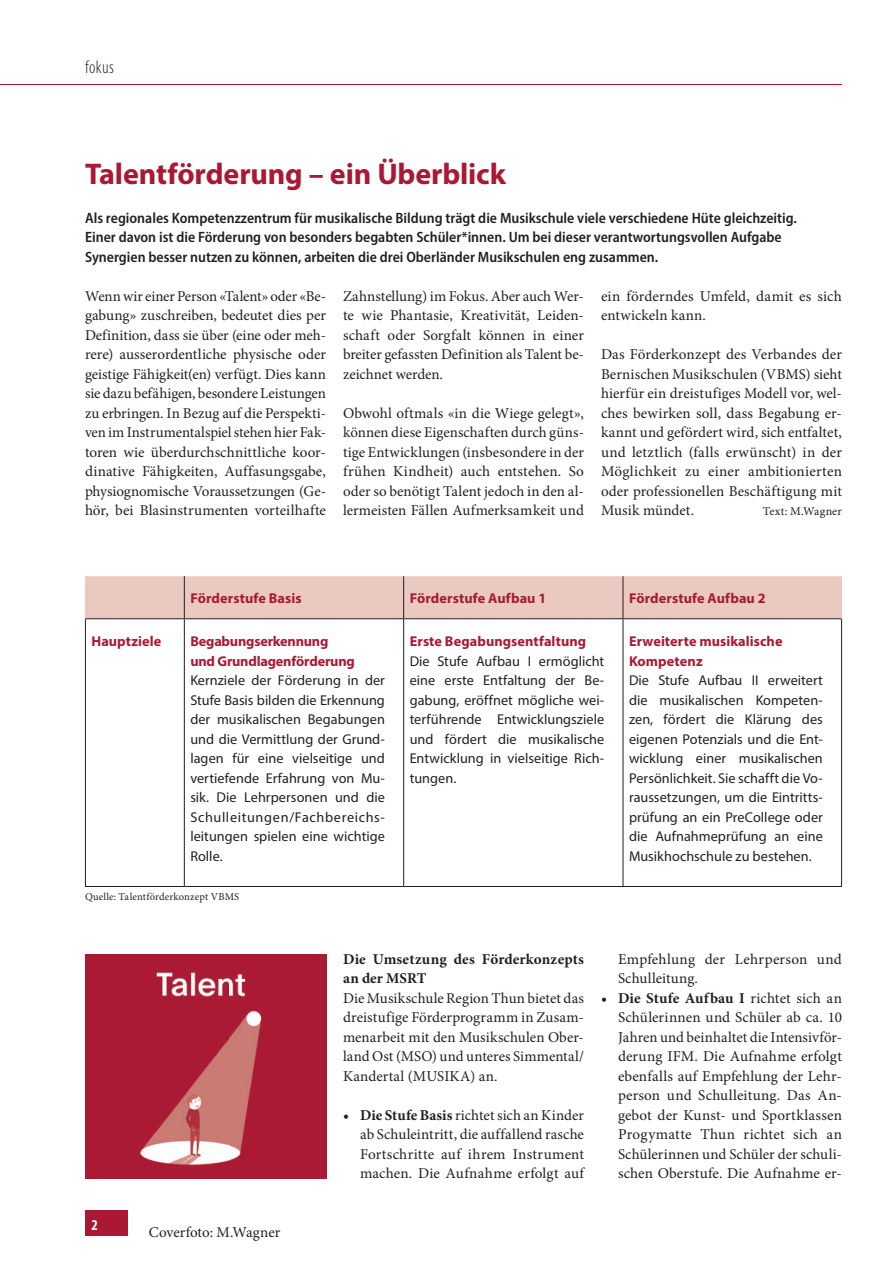
<style>
.page{position:relative;width:893px;height:1263px;background:#fff}
.page>*{position:absolute;margin:0;border:0;box-sizing:border-box;transform-origin:0 0}
.t1{font:700 30px "Myriad Pro";letter-spacing:-.005em;color:#a91935}
.t2{font:300 condensed 18px "Myriad Pro";letter-spacing:.03em;color:#231f20}
.t3{font:15px/19.5px "Minion Pro";letter-spacing:.005em;color:#231f20;text-align:justify}
.t4{font:600 semi-condensed 15px/19.5px "Myriad Pro";color:#231f20}
.t5{font:700 15px/19.5px "Minion Pro";letter-spacing:.005em;color:#231f20}
.t6{font:700 condensed 15px "Myriad Pro";color:#fff}
.t7{font:14.25px/19.5px "Myriad Pro";letter-spacing:.005em;color:#231f20;text-align:justify}
.t8{font:700 14.25px/19.5px "Myriad Pro";letter-spacing:.005em;color:#a91935}
.t9{font:700 14.25px/19.5px "Myriad Pro";letter-spacing:-.015em;color:#a91935}
.t10{font:12px "Minion Pro";letter-spacing:.01em;color:#231f20}
.t11{font:10.5px "Minion Pro";letter-spacing:.01em;color:#231f20}
.s1{font-weight:700}
</style>
<div class="page">
<hr style="left:0;top:84px;width:842px;height:1px;background:#a91935">
<div style="left:85px;top:1210px;width:43px;height:26px;background:#a91935"></div>
<div style="left:86px;top:576px;width:755px;height:42px;background:#eac9c1"></div>
<hr style="left:184px;top:576px;width:1px;height:42px;background:#231f20">
<hr style="left:403px;top:576px;width:1px;height:42px;background:#231f20">
<hr style="left:623px;top:576px;width:1px;height:42px;background:#231f20">
<hr style="left:85px;top:618px;width:99px;height:1px;background:#231f20">
<hr style="left:184px;top:618px;width:220px;height:1px;background:#231f20">
<hr style="left:184px;top:619px;width:1px;height:267px;background:#231f20">
<hr style="left:404px;top:618px;width:219px;height:1px;background:#231f20">
<hr style="left:403px;top:619px;width:1px;height:267px;background:#231f20">
<hr style="left:623px;top:618px;width:219px;height:1px;background:#231f20">
<hr style="left:623px;top:619px;width:1px;height:267px;background:#231f20">
<hr style="left:85px;top:886px;width:99px;height:1px;background:#231f20">
<hr style="left:184px;top:886px;width:220px;height:1px;background:#231f20">
<hr style="left:404px;top:886px;width:219px;height:1px;background:#231f20">
<hr style="left:623px;top:886px;width:219px;height:1px;background:#231f20">
<hr style="left:85px;top:619px;width:1px;height:267px;background:#231f20">
<hr style="left:841px;top:619px;width:1px;height:267px;background:#231f20">
<hr style="left:85px;top:576px;width:1px;height:42px;background:#eac9c1">
<hr style="left:841px;top:576px;width:1px;height:42px;background:#eac9c1">
<img style="left:85px;top:954px;width:241px;height:224px">
<p class="t2" style="left:85px;top:56px;width:31px">fokus</p>
<h1 class="t1" style="left:85px;top:154px;width:422px">Talentförderung – ein Überblick</h1>
<p class="t4" style="left:85px;top:208px;width:713px">Als regionales Kompetenzzentrum für musikalische Bildung trägt die Musikschule viele verschiedene Hüte gleichzeitig.<br>Einer davon ist die Förderung von besonders begabten Schüler*innen. Um bei dieser verantwortungsvollen Aufgabe<br>Synergien besser nutzen zu können, arbeiten die drei Oberländer Musikschulen eng zusammen.</p>
<p class="t3" style="left:85px;top:286px;width:242px">Wenn wir einer Person «Talent» oder «Be&shy;gabung» zuschreiben, bedeutet dies per Definition, dass sie über (eine oder meh&shy;rere) ausserordentliche physische oder geistige Fähigkeit(en) verfügt. Dies kann sie dazu befähigen, besondere Leistungen zu erbringen. In Bezug auf die Perspekti&shy;ven im Instrumentalspiel stehen hier Fak&shy;toren wie überdurchschnittliche koor&shy;dinative Fähigkeiten, Auffasungsgabe, physiognomische Voraussetzungen (Ge&shy;hör, bei Blasinstrumenten vorteilhafte</p>
<p class="t3" style="left:343px;top:286px;width:242px">Zahnstellung) im Fokus. Aber auch Wer&shy;te wie Phantasie, Kreativität, Leiden&shy;schaft oder Sorgfalt können in einer breiter gefassten Definition als Talent be&shy;zeichnet werden.</p>
<p class="t3" style="left:343px;top:403px;width:242px">Obwohl oftmals «in die Wiege gelegt», können diese Eigenschaften durch güns&shy;tige Entwicklungen (insbesondere in der frühen Kindheit) auch entstehen. So oder so benötigt Talent jedoch in den al&shy;lermeisten Fällen Aufmerksamkeit und</p>
<p class="t3" style="left:601px;top:286px;width:242px">ein förderndes Umfeld, damit es sich entwickeln kann.</p>
<p class="t3" style="left:601px;top:345px;width:242px">Das Förderkonzept des Verbandes der Bernischen Musikschulen (VBMS) sieht hierfür ein dreistufiges Modell vor, wel&shy;ches bewirken soll, dass Begabung er&shy;kannt und gefördert wird, sich entfaltet, und letztlich (falls erwünscht) in der Möglichkeit zu einer ambitionierten oder professionellen Beschäftigung mit Musik mündet.</p>
<p class="t10" style="left:763px;top:503px;width:81px">Text: M.Wagner</p>
<p class="t8" style="left:190px;top:588px;width:113px">Förderstufe Basis</p>
<p class="t8" style="left:410px;top:588px;width:138px">Förderstufe Aufbau 1</p>
<p class="t8" style="left:629px;top:588px;width:138px">Förderstufe Aufbau 2</p>
<p class="t8" style="left:91px;top:631px;width:72px">Hauptziele</p>
<p class="t9" style="left:190px;top:631px;width:166px">Begabungserkennung und Grundlagenförderung</p>
<p class="t7" style="left:190px;top:671px;width:196px">Kernziele der Förderung in der Stufe Basis bilden die Erkennung der musikalischen Begabungen und die Vermittlung der Grund&shy;lagen für eine vielseitige und vertiefende Erfahrung von Mu&shy;sik. Die Lehrpersonen und die Schulleitungen/Fachbereichs&shy;leitungen spielen eine wichtige Rolle.</p>
<p class="t11" style="left:85px;top:890px;width:156px">Quelle: Talentförderkonzept VBMS</p>
<p class="t8" style="left:410px;top:631px;width:178px">Erste Begabungsentfaltung</p>
<p class="t7" style="left:410px;top:651px;width:196px">Die Stufe Aufbau I ermöglicht eine erste Entfaltung der Be&shy;gabung, eröffnet mögliche wei&shy;terführende Entwicklungsziele und fördert die musikalische Entwicklung in vielseitige Rich&shy;tungen.</p>
<p class="t8" style="left:629px;top:631px;width:155px">Erweiterte musikalische<br>Kompetenz</p>
<p class="t7" style="left:629px;top:671px;width:195px">Die Stufe Aufbau II erweitert die musikalischen Kompeten&shy;zen, fördert die Klärung des eigenen Potenzials und die Ent&shy;wicklung einer musikalischen Persönlichkeit. Sie schafft die Vo&shy;raussetzungen, um die Eintritts&shy;prüfung an ein PreCollege oder die Aufnahmeprüfung an eine Musikhochschule zu bestehen.</p>
<p class="t6" style="left:91px;top:1216px;width:8px">2</p>
<p class="t3" style="left:149px;top:1222px;width:133px">Coverfoto: M.Wagner</p>
<p class="t5" style="left:343px;top:949px;width:242px">Die Umsetzung des Förderkonzepts an der MSRT</p>
<p class="t3" style="left:343px;top:988px;width:243px">Die Musikschule Region Thun bietet das dreistufige Förderprogramm in Zusam&shy;menarbeit mit den Musikschulen Ober&shy;land Ost (MSO) und unteres Simmental/ Kandertal (MUSIKA) an.</p>
<p class="t3" style="left:360px;top:1105px;width:225px;text-indent:-17px"><span class="s1">• Die Stufe Basis</span> richtet sich an Kinder ab Schuleintritt, die auffallend rasche Fortschritte auf ihrem Instrument machen. Die Aufnahme erfolgt auf</p>
<p class="t3" style="left:618px;top:949px;width:225px">Empfehlung der Lehrperson und<br>Schulleitung.</p>
<p class="t3" style="left:618px;top:988px;width:225px;text-indent:-17px"><span class="s1">• Die Stufe Aufbau I</span> richtet sich an Schülerinnen und Schüler ab ca. 10<br>Jahren und beinhaltet die Intensivför&shy;derung IFM. Die Aufnahme erfolgt ebenfalls auf Empfehlung der Lehr&shy;person und Schulleitung. Das An&shy;gebot der Kunst- und Sportklassen Progymatte Thun richtet sich an Schülerinnen und Schüler der schuli&shy;schen Oberstufe. Die Aufnahme er-</p>
</div>
